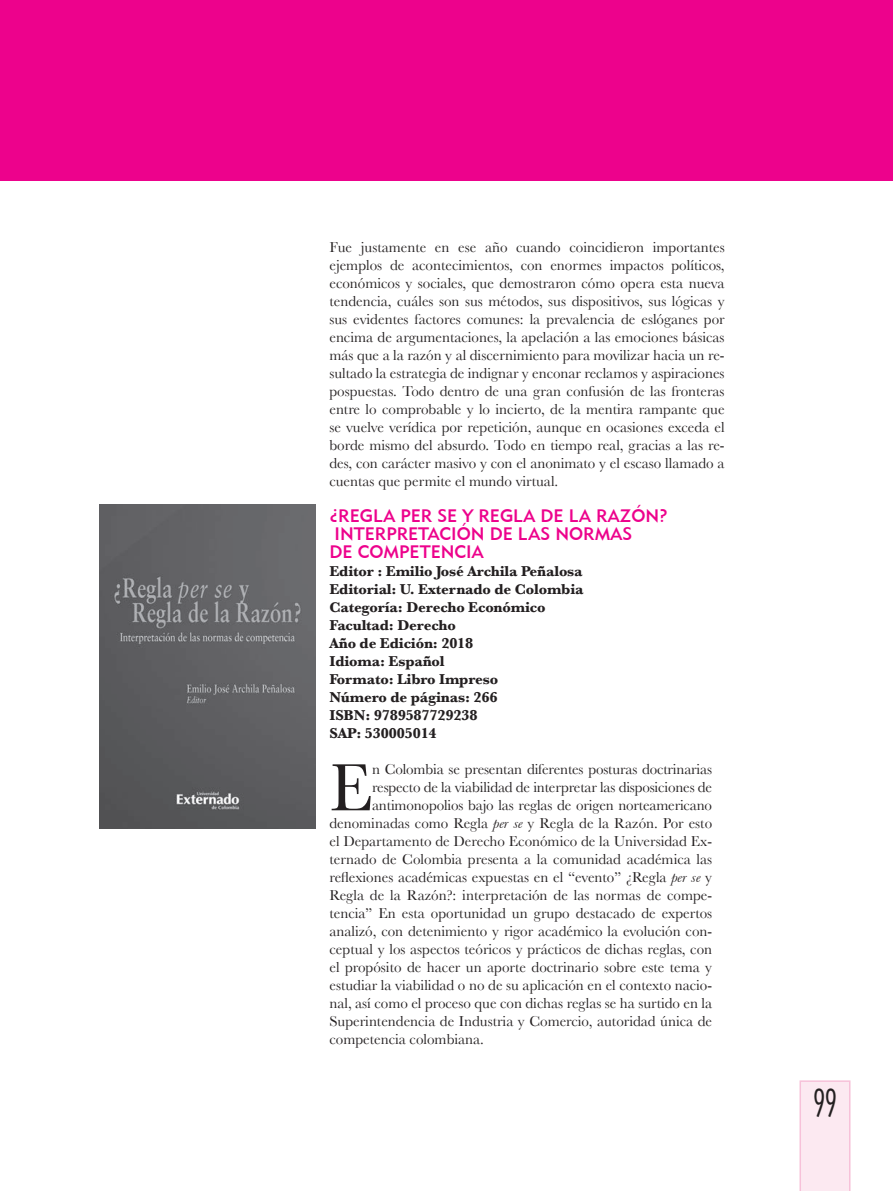
<style>
.page{position:relative;width:893px;height:1191px;background:#fff}
.page>*{position:absolute;margin:0;border:0;box-sizing:border-box;transform-origin:0 0}
.t1{font:69.3px "Baskerville";color:#231f20}
.t2{font:36px "Architecture Plain";color:#231f20;scale:.8 1}
.t3{font:18px/18px "Geometric 415 BT Medium A";color:#ed028c}
.t4{font:15px/18px "Baskerville";color:#231f20;text-align:justify}
.t5{font:700 15px/18px "Baskerville";letter-spacing:-.01em;color:#231f20}
.s1{font-style:italic}
</style>
<div class="page">
<div style="left:799px;top:1080px;width:51px;height:111px;background:#fce9f1"></div>
<div style="left:0;top:0;width:893px;height:180px;background:#ed028c"></div>
<img style="left:99px;top:504px;width:216px;height:324px">
<p class="t4" style="left:329px;top:238px;width:397px">Fue justamente en ese año cuando coincidieron importantes ejemplos de acontecimientos, con enormes impactos políticos, económicos y sociales, que demostraron cómo opera esta nueva tendencia, cuáles son sus métodos, sus dispositivos, sus lógicas y sus evidentes factores comunes: la prevalencia de eslóganes por encima de argumentaciones, la apelación a las emociones básicas más que a la razón y al discernimiento para movilizar hacia un re&shy;sultado la estrategia de indignar y enconar reclamos y aspiraciones pospuestas. Todo dentro de una gran confusión de las fronteras entre lo comprobable y lo incierto, de la mentira rampante que se vuelve verídica por repetición, aunque en ocasiones exceda el borde mismo del absurdo. Todo en tiempo real, gracias a las re&shy;des, con carácter masivo y con el anonimato y el escaso llamado a cuentas que permite el mundo virtual.</p>
<p class="t3" style="left:329px;top:506px;width:340px">¿REGLA PER SE Y REGLA DE LA RAZÓN?<br>INTERPRETACIÓN DE LAS NORMAS<br>DE COMPETENCIA</p>
<p class="t5" style="left:329px;top:562px;width:256px">Editor : Emilio José Archila Peñalosa<br>Editorial: U. Externado de Colombia<br>Categoría: Derecho Económico<br>Facultad: Derecho<br>Año de Edición: 2018<br>Idioma: Español<br>Formato: Libro Impreso<br>Número de páginas: 266<br>ISBN: 9789587729238<br>SAP: 530005014</p>
<h1 class="t1" style="left:329px;top:747px;width:45px">E</h1>
<p class="t4" style="left:372px;top:760px;width:341px">n Colombia se presentan diferentes posturas doctrinarias</p>
<p class="t4" style="left:372px;top:778px;width:341px">respecto de la viabilidad de interpretar las disposiciones de</p>
<p class="t4" style="left:372px;top:796px;width:341px">antimonopolios bajo las reglas de origen norteamericano</p>
<p class="t4" style="left:329px;top:814px;width:384px">denominadas como Regla <span class="s1">per se</span> y Regla de la Razón. Por esto</p>
<p class="t4" style="left:329px;top:832px;width:384px">el Departamento de Derecho Económico de la Universidad Ex-</p>
<p class="t4" style="left:329px;top:850px;width:384px">ternado de Colombia presenta a la comunidad académica las</p>
<p class="t4" style="left:329px;top:868px;width:384px">reflexiones académicas expuestas en el “evento” ¿Regla <span class="s1">per se</span> y</p>
<p class="t4" style="left:329px;top:886px;width:384px">Regla de la Razón?: interpretación de las normas de compe-</p>
<p class="t4" style="left:329px;top:904px;width:384px">tencia” En esta oportunidad un grupo destacado de expertos</p>
<p class="t4" style="left:329px;top:922px;width:384px">analizó, con detenimiento y rigor académico la evolución con-</p>
<p class="t4" style="left:329px;top:940px;width:384px">ceptual y los aspectos teóricos y prácticos de dichas reglas, con</p>
<p class="t4" style="left:329px;top:958px;width:384px">el propósito de hacer un aporte doctrinario sobre este tema y</p>
<p class="t4" style="left:329px;top:976px;width:384px">estudiar la viabilidad o no de su aplicación en el contexto nacio-</p>
<p class="t4" style="left:329px;top:994px;width:384px">nal, así como el proceso que con dichas reglas se ha surtido en la</p>
<p class="t4" style="left:329px;top:1012px;width:384px">Superintendencia de Industria y Comercio, autoridad única de</p>
<p class="t4" style="left:329px;top:1030px;width:156px">competencia colombiana.</p>
<h2 class="t2" style="left:813px;top:1080px;width:30px">99</h2>
</div>
